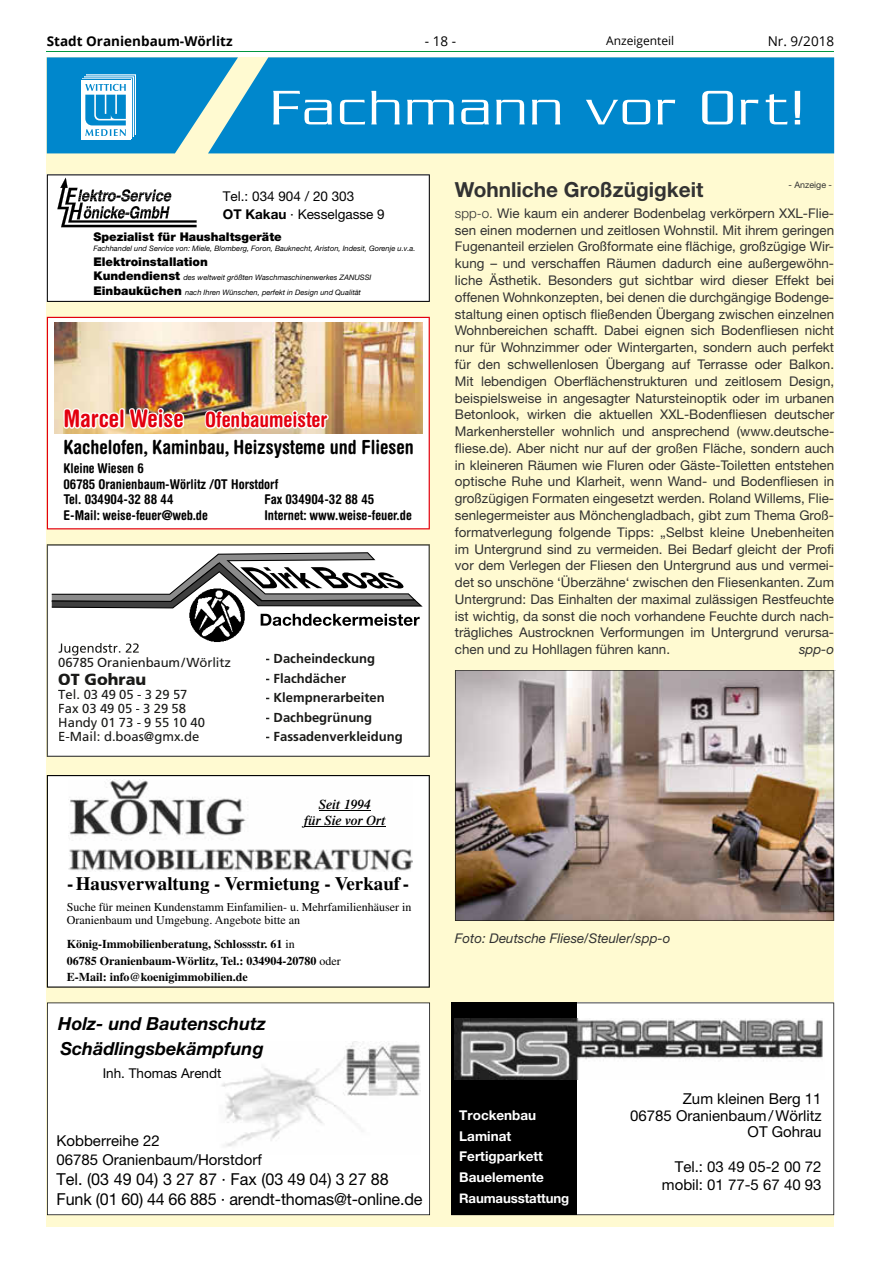
<style>
.page{position:relative;width:881px;height:1263px;background:#fff}
.page>*{position:absolute;margin:0;border:0;box-sizing:border-box;transform-origin:0 0}
.t1{font:300 52.5px "Serpentine LT";letter-spacing:.07em;color:#fff}
.t2{font:700 condensed 21px "Helvetica Rounded";color:#e3000f}
.t3{font:700 20.85px "Helvetica Neue LT";color:#323232}
.t4{font:700 condensed 19.5px "Helvetica Rounded";color:#000}
.t5{font:700 18.9px "Times LT";color:#000}
.t6{font:italic 700 18px/25.2px "Helvetica Neue LT";color:#000}
.t7{font:16.5px/19.8px "Helvetica Neue LT";letter-spacing:-.01em;color:#000}
.t8{font:900 16.05px "Frutiger LT";color:#1a1a18}
.t9{font:15px/16.8px "Helvetica Neue LT";color:#000;text-align:right}
.t10{font:700 condensed 13.5px/15.8px "Helvetica Rounded";color:#000}
.t11{font:13.5px/17px "Helvetica Neue LT";color:#000}
.t12{font:700 13.5px/20.9px "Helvetica Neue LT";color:#fff}
.t13{font:700 13.5px "Open Sans";color:#000}
.t14{font:italic 600 13.5px/16.2px "Times LT";color:#000;text-align:center}
.t15{font:13.5px "Open Sans";color:#000}
.t16{font:13.35px/16.8px "Helvetica Neue LT";color:#323232;text-align:justify}
.t17{font:italic 13.35px "Helvetica Neue LT";color:#323232}
.t18{font:700 13.2px "Helvetica Neue LT";letter-spacing:-.01em;color:#fff}
.t19{font:13.05px/14.1px "Frutiger LT";color:#1a1a18}
.t20{font:700 13.05px "Frutiger LT";color:#1a1a18}
.t21{font:700 12px/16.5px "Times LT";color:#000}
.t22{font:12px/13.5px "Times LT";color:#000}
.t23{font:900 12px "Helvetica Neue LT";color:#000}
.t24{font:12px "Open Sans";color:#000}
.t25{font:8.85px "Helvetica Neue LT";color:#323232}
.t26{font:italic 7.5px/14.9px "Helvetica Neue LT";color:#000}
.s1{font-weight:700}
.s2{font-weight:900;font-style:normal;font-size:12px}
.s3{font-size:24px}
.s4{font-weight:400}
.s5{font-weight:300}
</style>
<div class="page">
<hr style="left:47px;top:51px;width:786px;height:1px;background:#00963f">
<div style="left:47px;top:57px;width:786px;height:1170px;background:#fffad1"></div>
<div style="left:238px;top:57px;width:595px;height:96px;background:#0087cc"></div>
<svg style="left:47px;top:57px;width:191px;height:96px;background:#3da3d2"></svg>
<div style="left:47px;top:317px;width:382px;height:212px;background:#fff"></div>
<img style="left:54px;top:323px;width:368px;height:111px">
<svg style="left:63px;top:408px;width:121px;height:21px;background:#efe7d9"></svg>
<svg style="left:205px;top:410px;width:123px;height:19px;background:#f7efe2"></svg>
<div style="left:47px;top:545px;width:382px;height:211px;background:#fff"></div>
<svg style="left:260px;top:614px;width:159px;height:12px;background:#939393"></svg>
<svg style="left:52px;top:552px;width:370px;height:56px;background:#b6b6b6"></svg>
<img style="left:170px;top:581px;width:88px;height:67px">
<svg style="left:59px;top:643px;width:80px;height:12px"></svg>
<div style="left:59px;top:657px;width:120px;height:10px;background:#fff"></div>
<hr style="left:181px;top:657px;width:4px;height:10px;background:#fff">
<div style="left:186px;top:657px;width:44px;height:10px;background:#fff"></div>
<div style="left:59px;top:672px;width:86px;height:13px;background:#fff"></div>
<div style="left:58px;top:689px;width:39px;height:10px;background:#fff"></div>
<div style="left:102px;top:689px;width:13px;height:10px;background:#fff"></div>
<div style="left:120px;top:689px;width:13px;height:10px;background:#fff"></div>
<div style="left:145px;top:689px;width:6px;height:10px;background:#fff"></div>
<div style="left:156px;top:689px;width:13px;height:10px;background:#fff"></div>
<div style="left:174px;top:690px;width:13px;height:9px;background:#fff"></div>
<div style="left:59px;top:704px;width:37px;height:9px;background:#fff"></div>
<div style="left:100px;top:704px;width:14px;height:9px;background:#fff"></div>
<div style="left:118px;top:704px;width:13px;height:9px;background:#fff"></div>
<div style="left:144px;top:704px;width:5px;height:9px;background:#fff"></div>
<div style="left:154px;top:704px;width:13px;height:9px;background:#fff"></div>
<div style="left:172px;top:704px;width:13px;height:9px;background:#fff"></div>
<div style="left:59px;top:717px;width:54px;height:13px;background:#fff"></div>
<div style="left:119px;top:718px;width:13px;height:9px;background:#fff"></div>
<div style="left:145px;top:718px;width:6px;height:9px;background:#fff"></div>
<div style="left:156px;top:718px;width:12px;height:9px;background:#fff"></div>
<div style="left:174px;top:718px;width:12px;height:9px;background:#fff"></div>
<div style="left:190px;top:718px;width:14px;height:9px;background:#fff"></div>
<div style="left:59px;top:731px;width:140px;height:13px;background:#fff"></div>
<div style="left:266px;top:653px;width:108px;height:13px;background:#fff"></div>
<div style="left:266px;top:673px;width:80px;height:10px;background:#fff"></div>
<div style="left:266px;top:692px;width:117px;height:13px;background:#fff"></div>
<div style="left:266px;top:712px;width:105px;height:13px;background:#fff"></div>
<div style="left:266px;top:731px;width:136px;height:13px;background:#fff"></div>
<div style="left:47px;top:775px;width:382px;height:213px;background:#fff"></div>
<img style="left:68px;top:779px;width:344px;height:92px">
<hr style="left:318px;top:810px;width:52px;height:1px;background:#000">
<hr style="left:303px;top:826px;width:82px;height:1px;background:#000">
<svg style="left:451px;top:1002px;width:382px;height:213px;background:#a9a9a9"></svg>
<img style="left:454px;top:1018px;width:369px;height:61px">
<div style="left:47px;top:174px;width:382px;height:128px;background:#fff"></div>
<svg style="left:57px;top:178px;width:139px;height:49px;background:#b8b8b8"></svg>
<div style="left:47px;top:1002px;width:383px;height:213px;background:#fff"></div>
<img style="left:217px;top:1042px;width:203px;height:112px">
<img style="left:455px;top:670px;width:378px;height:250px">
<p class="t13" style="left:47px;top:32px;width:187px">Stadt Oranienbaum-Wörlitz</p>
<p class="t15" style="left:425px;top:32px;width:33px">- 18 -</p>
<p class="t24" style="left:606px;top:33px;width:70px">Anzeigenteil</p>
<p class="t15" style="left:767px;top:32px;width:68px">Nr. 9/2018</p>
<h1 class="t1" style="left:271px;top:78px;width:533px">Fachmann vor Ort!</h1>
<p class="t11" style="left:223px;top:188px;width:163px">Tel.: 034 904 / 20 303<br><span class="s1">OT Kakau</span> · Kesselgasse 9</p>
<p class="t23" style="left:93px;top:229px;width:190px">Spezialist für Haushaltsgeräte</p>
<p class="t26" style="left:93px;top:241px;width:323px">Fachhandel und Service von: Miele, Blomberg, Foron, Bauknecht, Ariston, Indesit, Gorenje u.v.a.</p>
<p class="t23" style="left:93px;top:254px;width:116px">Elektroinstallation</p>
<p class="t26" style="left:93px;top:270px;width:279px"><span class="s2">Kundendienst</span> des weltweit größten Waschmaschinenwerkes ZANUSSI<br><span class="s2">Einbauküchen</span> nach Ihren Wünschen, perfekt in Design und Qualität</p>
<h2 class="t2" style="left:63px;top:407px;width:265px"><span class="s3">Marcel Weise</span> Ofenbaumeister</h2>
<h3 class="t4" style="left:63px;top:435px;width:352px">Kachelofen, Kaminbau, Heizsysteme und Fliesen</h3>
<p class="t10" style="left:63px;top:460px;width:216px">Kleine Wiesen 6<br>06785 Oranienbaum-Wörlitz /OT Horstdorf<br>Tel. 034904-32 88 44</p>
<p class="t10" style="left:264px;top:491px;width:111px">Fax 034904-32 88 45</p>
<p class="t10" style="left:63px;top:507px;width:146px">E-Mail: weise-feuer@web.de</p>
<p class="t10" style="left:264px;top:507px;width:149px">Internet: www.weise-feuer.de</p>
<p class="t19" style="left:58px;top:655px;width:174px">06785 Oranienbaum/Wörlitz</p>
<p class="t8" style="left:58px;top:669px;width:89px">OT Gohrau</p>
<p class="t19" style="left:58px;top:687px;width:148px">Tel. 03 49 05 - 3 29 57<br>Fax 03 49 05 - 3 29 58<br>Handy 01 73 - 9 55 10 40<br>E-Mail: d.boas@gmx.de</p>
<p class="t20" style="left:265px;top:651px;width:111px">- Dacheindeckung</p>
<p class="t20" style="left:265px;top:670px;width:82px">- Flachdächer</p>
<p class="t20" style="left:265px;top:690px;width:120px">- Klempnerarbeiten</p>
<p class="t20" style="left:265px;top:709px;width:108px">- Dachbegrünung</p>
<p class="t20" style="left:265px;top:729px;width:139px">- Fassadenverkleidung</p>
<p class="t14" style="left:303px;top:796px;width:83px">Seit 1994<br>für Sie vor Ort</p>
<h3 class="t5" style="left:67px;top:872px;width:343px">- Hausverwaltung - Vermietung - Verkauf -</h3>
<p class="t22" style="left:67px;top:900px;width:346px">Suche für meinen Kundenstamm Einfamilien- u. Mehrfamilienhäuser in<br>Oranienbaum und Umgebung. Angebote bitte an</p>
<p class="t21" style="left:67px;top:935px;width:275px">König-Immobilienberatung, Schlossstr. 61 <span class="s4">in<br></span>06785 Oranienbaum-Wörlitz, Tel.: 034904-20780 <span class="s4">oder<br></span>E-Mail: info@koenigimmobilien.de</p>
<h3 class="t6" style="left:58px;top:1011px;width:209px">Holz- und Bautenschutz<br>Schädlingsbekämpfung</h3>
<p class="t11" style="left:103px;top:1064px;width:120px">Inh. Thomas Arendt</p>
<p class="t9" style="left:57px;top:1130px;width:207px;line-height:19.8px;text-align:left">Kobberreihe 22<br>06785 Oranienbaum/Horstdorf</p>
<p class="t7" style="left:57px;top:1169px;width:367px">Tel. (03 49 04) 3 27 87 · Fax (03 49 04) 3 27 88<br>Funk (01 60) 44 66 885 · arendt-thomas@t-online.de</p>
<h3 class="t3" style="left:455px;top:177px;width:250px">Wohnliche Großzügigkeit</h3>
<p class="t25" style="left:788px;top:180px;width:45px">- Anzeige -</p>
<p class="t16" style="left:455px;top:205px;width:380px"><span class="s5">spp-o.</span> Wie kaum ein anderer Bodenbelag verkörpern XXL-Flie&shy;sen einen modernen und zeitlosen Wohnstil. Mit ihrem geringen Fugenanteil erzielen Großformate eine flächige, großzügige Wir&shy;kung – und verschaffen Räumen dadurch eine außergewöhn&shy;liche Ästhetik. Besonders gut sichtbar wird dieser Effekt bei offenen Wohnkonzepten, bei denen die durchgängige Bodenge&shy;staltung einen optisch fließenden Übergang zwischen einzelnen Wohnbereichen schafft. Dabei eignen sich Bodenfliesen nicht nur für Wohnzimmer oder Wintergarten, sondern auch perfekt für den schwellenlosen Übergang auf Terrasse oder Balkon.<br>Mit lebendigen Oberflächenstrukturen und zeitlosem Design, beispielsweise in angesagter Natursteinoptik oder im urbanen Betonlook, wirken die aktuellen XXL-Bodenfliesen deutscher Markenhersteller wohnlich und ansprechend (www.deutsche&shy;fliese.de). Aber nicht nur auf der großen Fläche, sondern auch in kleineren Räumen wie Fluren oder Gäste-Toiletten entstehen optische Ruhe und Klarheit, wenn Wand- und Bodenfliesen in großzügigen Formaten eingesetzt werden. Roland Willems, Flie&shy;senlegermeister aus Mönchengladbach, gibt zum Thema Groß&shy;formatverlegung folgende Tipps: „Selbst kleine Unebenheiten im Untergrund sind zu vermeiden. Bei Bedarf gleicht der Profi vor dem Verlegen der Fliesen den Untergrund aus und vermei&shy;det so unschöne ‘Überzähne‘ zwischen den Fliesenkanten. Zum Untergrund: Das Einhalten der maximal zulässigen Restfeuchte ist wichtig, da sonst die noch vorhandene Feuchte durch nach&shy;trägliches Austrocknen Verformungen im Untergrund verursa&shy;chen und zu Hohllagen führen kann.</p>
<p class="t17" style="left:798px;top:641px;width:37px">spp-o</p>
<p class="t17" style="left:455px;top:930px;width:217px">Foto: Deutsche Fliese/Steuler/spp-o</p>
<p class="t12" style="left:459px;top:1104px;width:86px">Trockenbau<br>Laminat<br>Fertigparkett<br>Bauelemente</p>
<p class="t18" style="left:459px;top:1190px;width:111px">Raumausstattung</p>
<p class="t9" style="left:630px;top:1090px;width:193px">Zum kleinen Berg 11<br>06785 Oranienbaum / Wörlitz<br>OT Gohrau</p>
<p class="t9" style="left:661px;top:1158px;width:161px;line-height:17.4px">Tel.: 03 49 05-2 00 72 mobil: 01 77-5 67 40 93</p>
</div>
